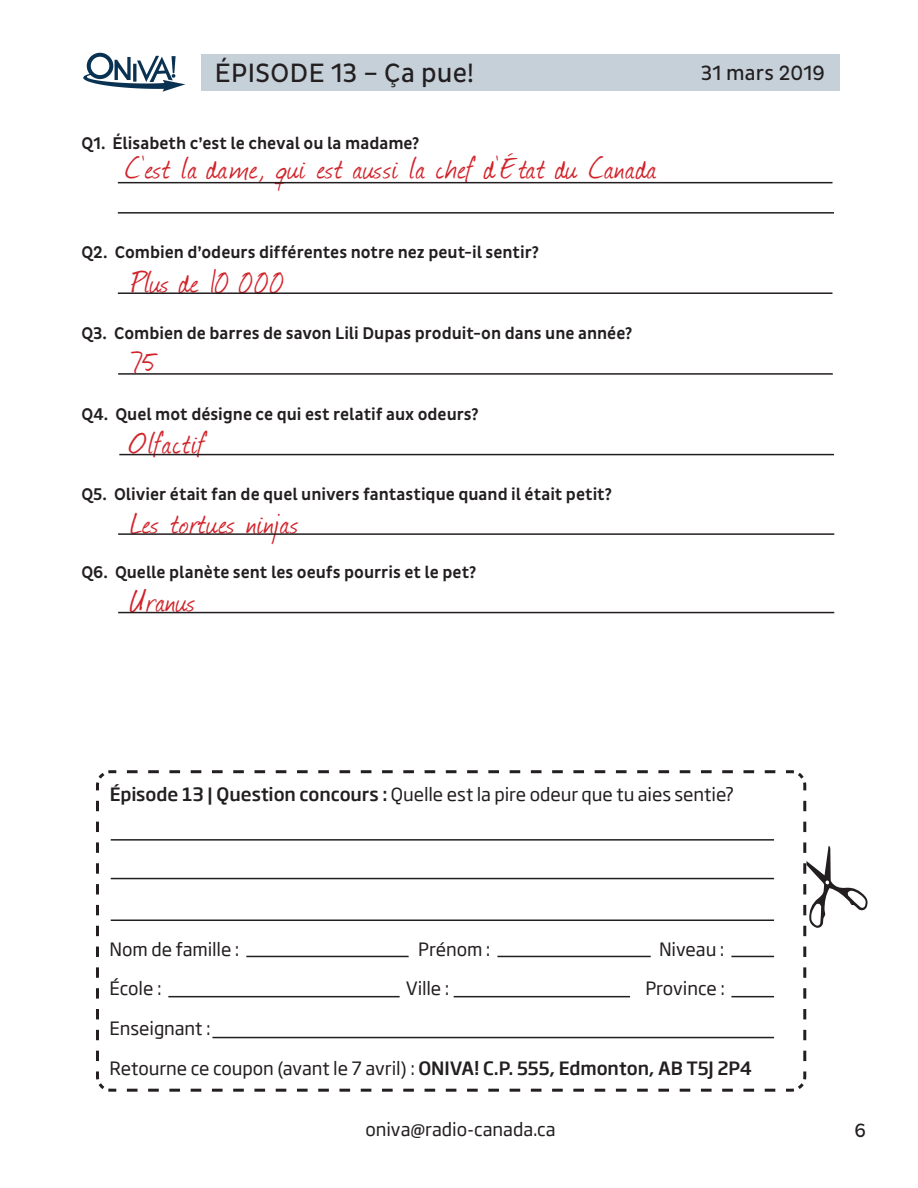
<style>
.page{position:relative;width:918px;height:1188px;background:#fff}
.page>*{position:absolute;margin:0;border:0;box-sizing:border-box;transform-origin:0 0}
.t1{font:36px "Journal";letter-spacing:.035em;color:#d1232a}
.t2{font:36px "Journal";letter-spacing:.015em;color:#d1232a}
.t3{font:36px "Journal";color:#d1232a}
.t4{font:27px "Pluto Sans Cond";letter-spacing:.015em;color:#231f20}
.t5{font:21px "Pluto Sans Cond";letter-spacing:.01em;color:#231f20}
.t6{font:19.5px "Pluto Sans Cond";color:#231f20}
.t7{font:18px "Soho Gothic Pro";letter-spacing:-.005em;color:#231f20}
.t8{font:500 17.25px "Pluto Sans Cond";color:#231f20}
.s1{font-weight:500}
</style>
<div class="page">
<svg style="left:96px;top:770px;width:711px;height:322px"></svg>
<svg style="left:803px;top:801px;width:65px;height:265px"></svg>
<div style="left:201px;top:54px;width:638px;height:37px;background:#c6d0d9"></div>
<svg style="left:83px;top:53px;width:102px;height:39px"></svg>
<hr style="left:118px;top:373px;width:715px;height:2px;background:#231f20">
<hr style="left:118px;top:182px;width:714px;height:1px;background:#231f20">
<hr style="left:118px;top:292px;width:714px;height:2px;background:#231f20">
<hr style="left:118px;top:212px;width:716px;height:2px;background:#231f20">
<hr style="left:119px;top:454px;width:715px;height:1px;background:#231f20">
<hr style="left:118px;top:533px;width:716px;height:2px;background:#231f20">
<hr style="left:118px;top:612px;width:716px;height:1px;background:#231f20">
<p class="t4" style="left:215px;top:58px;width:261px">ÉPISODE 13 – Ça pue!</p>
<p class="t5" style="left:701px;top:61px;width:126px">31 mars 2019</p>
<p class="t8" style="left:81px;top:133px;width:340px">Q1. Élisabeth c’est le cheval ou la madame?</p>
<p class="t1" style="left:125px;top:144px;width:532px">C’est la dame, qui est aussi la chef d’État du Canada</p>
<p class="t8" style="left:81px;top:243px;width:459px">Q2. Combien d’odeurs différentes notre nez peut-il sentir?</p>
<p class="t3" style="left:131px;top:257px;width:155px">Plus de 10 000</p>
<p class="t8" style="left:81px;top:324px;width:552px">Q3. Combien de barres de savon Lili Dupas produit-on dans une année?</p>
<p class="t1" style="left:132px;top:338px;width:26px">75</p>
<p class="t8" style="left:81px;top:405px;width:399px">Q4. Quel mot désigne ce qui est relatif aux odeurs?</p>
<p class="t1" style="left:130px;top:419px;width:77px">Olfactif</p>
<p class="t8" style="left:81px;top:484px;width:532px">Q5. Olivier était fan de quel univers fantastique quand il était petit?</p>
<p class="t2" style="left:130px;top:499px;width:170px">Les tortues ninjas</p>
<p class="t8" style="left:81px;top:562px;width:396px">Q6. Quelle planète sent les oeufs pourris et le pet?</p>
<p class="t1" style="left:130px;top:577px;width:66px">Uranus</p>
<p class="t7" style="left:110px;top:781px;width:626px"><span class="s1">Épisode 13 | Question concours :</span> Quelle est la pire odeur que tu aies sentie?</p>
<p class="t7" style="left:110px;top:935px;width:131px">Nom de famille :</p>
<p class="t7" style="left:418px;top:935px;width:74px">Prénom :</p>
<p class="t7" style="left:659px;top:935px;width:67px">Niveau :</p>
<p class="t7" style="left:110px;top:975px;width:53px">École :</p>
<p class="t7" style="left:406px;top:975px;width:45px">Ville :</p>
<p class="t7" style="left:645px;top:975px;width:81px">Province :</p>
<p class="t7" style="left:110px;top:1014px;width:102px">Enseignant :</p>
<p class="t7" style="left:110px;top:1054px;width:644px">Retourne ce coupon (avant le 7 avril) : <span class="s1">ONIVA! C.P. 555, Edmonton, AB T5J 2P4</span></p>
<p class="t7" style="left:365px;top:1115px;width:192px">oniva@radio-canada.ca</p>
<p class="t6" style="left:854px;top:1119px;width:13px">6</p>
</div>
